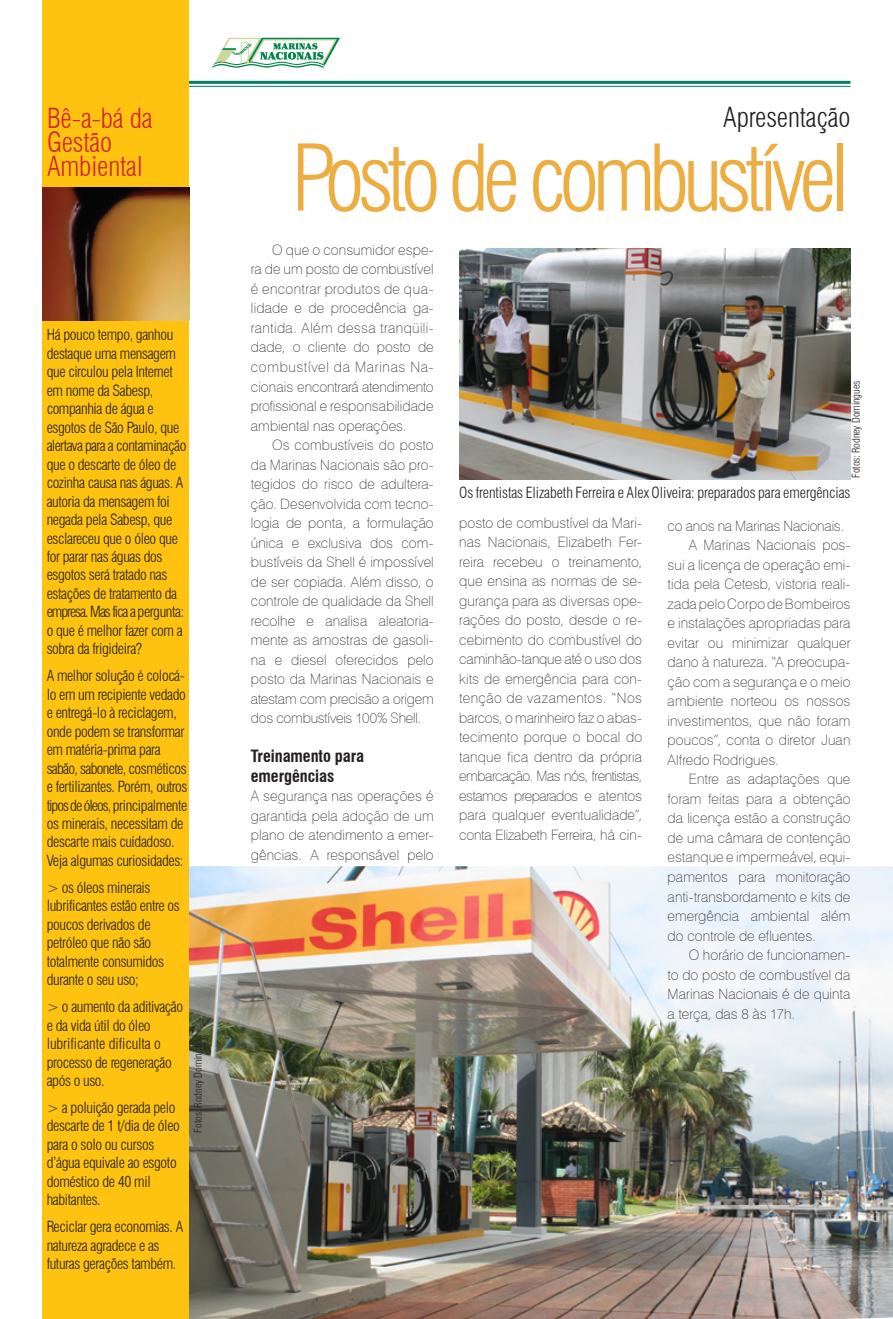
<style>
.page{position:relative;width:893px;height:1319px;background:#fff}
.page>*{position:absolute;margin:0;border:0;box-sizing:border-box;transform-origin:0 0}
.Titulo{font:300 condensed 90px "Swiss 721 BT";letter-spacing:-.075em;color:#edad41}
.chapeu{font:300 condensed 27px/24px "Swiss 721 BT";letter-spacing:-.005em;color:#d1232a}
.chapeu-2{font:300 condensed 27px "Swiss 721 BT";letter-spacing:-.005em;color:#231f20}
.subtitulo{font:700 condensed 16.5px/19.5px "Swiss 721 BT";letter-spacing:-.005em;color:#231f20}
.box{font:300 condensed 15px/18.5px "Swiss 721 BT";letter-spacing:-.025em;color:#231f20}
.box-2{font:300 condensed 15px "Swiss 721 BT";letter-spacing:-.005em;color:#231f20}
.corpo{font:100 14.25px/19.5px "Swiss 721 BT";letter-spacing:.005em;color:#231f20;text-align:justify}
.credito{font:300 condensed 10.5px "Swiss 721 BT";letter-spacing:-.005em;color:#231f20}
</style>
<div class="page">
<img style="left:189px;top:866px;width:704px;height:452px">
<hr style="left:43px;top:81px;width:807px;height:3px;background:#008164">
<hr style="left:43px;top:86px;width:807px;height:1px;background:#008164">
<div style="left:43px;top:0;width:146px;height:1318px;background:#fec210"></div>
<svg style="left:212px;top:38px;width:128px;height:30px"></svg>
<img style="left:459px;top:248px;width:391px;height:231px">
<img style="left:43px;top:187px;width:147px;height:133px">
<p class="chapeu" style="left:47px;top:106px;width:107px">Bê-a-bá da</p>
<p class="chapeu-2" style="left:723px;top:101px;width:129px">Apresentação</p>
<p class="chapeu" style="left:47px;top:130px;width:97px">Gestão<br>Ambiental</p>
<p class="Titulo" style="left:292px;top:124px;width:560px">Posto de combustível</p>
<p class="box" style="left:47px;top:326px;width:141px">Há pouco tempo, ganhou destaque uma mensagem que circulou pela Internet em nome da Sabesp, companhia de água e esgotos de São Paulo, que alertava para a contaminação que o descarte de óleo de cozinha causa nas águas. A autoria da mensagem foi negada pela Sabesp, que esclareceu que o óleo que for parar nas águas dos esgotos será tratado nas estações de tratamento da empresa. Mas fica a pergunta: o que é melhor fazer com a sobra da frigideira?</p>
<p class="box" style="left:47px;top:666px;width:142px">A melhor solução é colocá&shy;lo em um recipiente vedado e entregá-lo à reciclagem, onde podem se transformar em matéria-prima para sabão, sabonete, cosméticos e fertilizantes. Porém, outros tipos de óleos, principalmente os minerais, necessitam de descarte mais cuidadoso.<br>Veja algumas curiosidades:</p>
<p class="box" style="left:47px;top:878px;width:135px">&gt; os óleos minerais lubrificantes estão entre os poucos derivados de petróleo que não são totalmente consumidos durante o seu uso;</p>
<p class="box" style="left:47px;top:997px;width:138px">&gt; o aumento da aditivação e da vida útil do óleo lubrificante dificulta o processo de regeneração após o uso.</p>
<p class="box" style="left:47px;top:1098px;width:135px">&gt; a poluição gerada pelo descarte de 1 t/dia de óleo para o solo ou cursos d’água equivale ao esgoto doméstico de 40 mil habitantes.</p>
<p class="box" style="left:47px;top:1217px;width:138px">Reciclar gera economias. A natureza agradece e as futuras gerações também.</p>
<p class="credito" style="left:192px;top:1132px;width:99px;rotate:-90deg">Fotos: Rodney Domingues</p>
<p class="corpo" style="left:251px;top:240px;width:184px;text-indent:21px">O que o consumidor espe&shy;ra de um posto de combustível é encontrar produtos de qua&shy;lidade e de procedência ga&shy;rantida. Além dessa tranqüili&shy;dade, o cliente do posto de combustível da Marinas Na&shy;cionais encontrará atendimento profissional e responsabilidade ambiental nas operações.</p>
<p class="corpo" style="left:251px;top:435px;width:184px;text-indent:21px">Os combustíveis do posto da Marinas Nacionais são pro&shy;tegidos do risco de adultera&shy;ção. Desenvolvida com tecno&shy;logia de ponta, a formulação única e exclusiva dos com&shy;bustíveis da Shell é impossível de ser copiada. Além disso, o controle de qualidade da Shell recolhe e analisa aleatoria&shy;mente as amostras de gasoli&shy;na e diesel oferecidos pelo posto da Marinas Nacionais e atestam com precisão a origem dos combustíveis 100% Shell.</p>
<p class="subtitulo" style="left:251px;top:746px;width:115px">Treinamento para emergências</p>
<p class="corpo" style="left:251px;top:786px;width:184px">A segurança nas operações é garantida pela adoção de um plano de atendimento a emer&shy;gências. A responsável pelo</p>
<p class="credito" style="left:850px;top:478px;width:99px;rotate:-90deg">Fotos: Rodney Domingues</p>
<p class="box-2" style="left:459px;top:483px;width:393px">Os frentistas Elizabeth Ferreira e Alex Oliveira: preparados para emergências</p>
<p class="corpo" style="left:459px;top:512px;width:184px">posto de combustível da Mari&shy;nas Nacionais, Elizabeth Fer&shy;reira recebeu o treinamento, que ensina as normas de se&shy;gurança para as diversas ope&shy;rações do posto, desde o re&shy;cebimento do combustível do caminhão-tanque até o uso dos kits de emergência para con&shy;tenção de vazamentos. “Nos barcos, o marinheiro faz o abas&shy;tecimento porque o bocal do tanque fica dentro da própria embarcação. Mas nós, frentistas, estamos preparados e atentos para qualquer eventualidade”, conta Elizabeth Ferreira, há cin-</p>
<p class="corpo" style="left:668px;top:515px;width:178px">co anos na Marinas Nacionais.</p>
<p class="corpo" style="left:668px;top:535px;width:184px;text-indent:21px">A Marinas Nacionais pos&shy;sui a licença de operação emi&shy;tida pela Cetesb, vistoria reali&shy;zada pelo Corpo de Bombeiros e instalações apropriadas para evitar ou minimizar qualquer dano à natureza. “A preocupa&shy;ção com a segurança e o meio ambiente norteou os nossos investimentos, que não foram poucos”, conta o diretor Juan Alfredo Rodrigues.</p>
<p class="corpo" style="left:668px;top:769px;width:184px;text-indent:21px">Entre as adaptações que foram feitas para a obtenção da licença estão a construção de uma câmara de contenção estanque e impermeável, equi&shy;pamentos para monitoração anti-transbordamento e kits de emergência ambiental além do controle de efluentes.</p>
<p class="corpo" style="left:668px;top:944px;width:184px;text-indent:21px">O horário de funcionamen&shy;to do posto de combustível da Marinas Nacionais é de quinta a terça, das 8 às 17h.</p>
</div>
